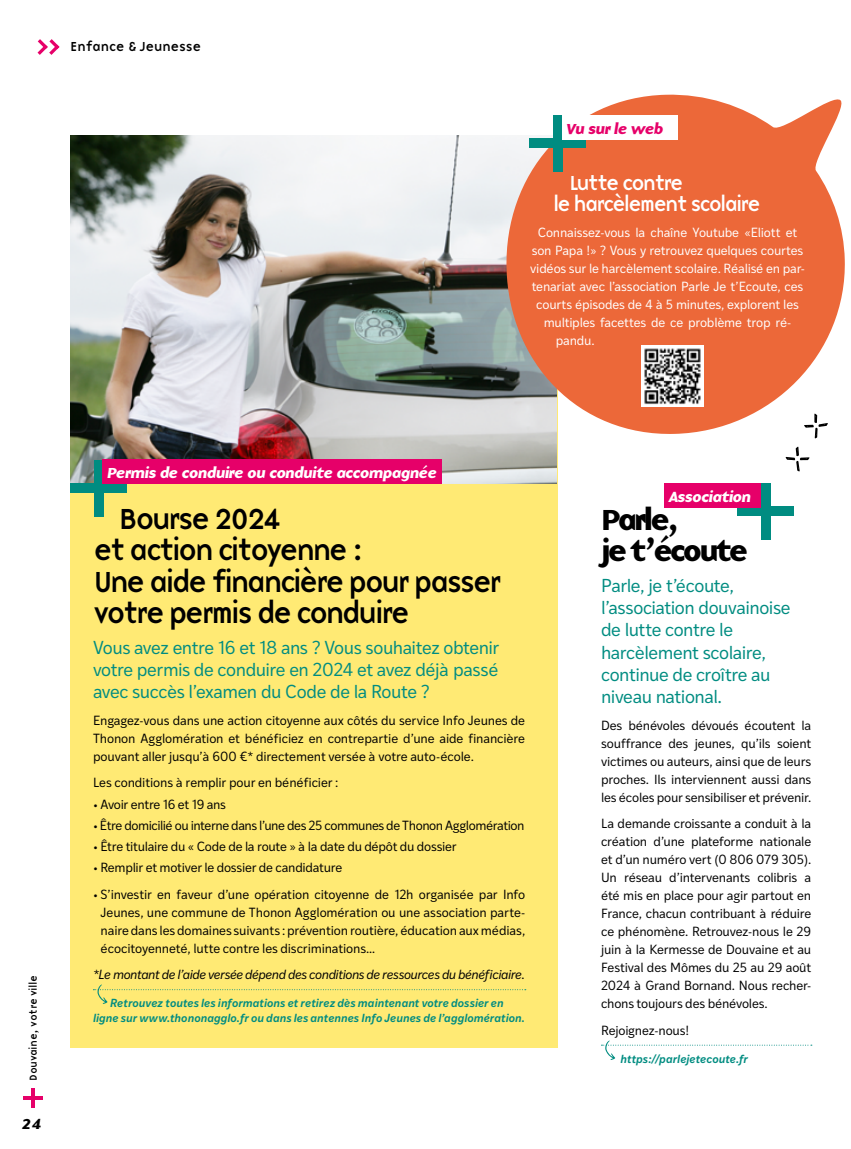
<style>
.page{position:relative;width:851px;height:1149px;background:#fff}
.page>*{position:absolute;margin:0;border:0;box-sizing:border-box;transform-origin:0 0}
.t1{font:30px/31.5px "Base 9 Sans OT";letter-spacing:-.12em;color:#000}
.t2{font:700 30px/31.5px "Base 9 Sans OT";letter-spacing:-.12em;color:#000}
.t3{font:21px/21px "Base 9 Sans OT";letter-spacing:-.12em;color:#fff}
.t4{font:18px/22.2px "Ivy Style Sans";letter-spacing:-.025em;color:#008c81;text-align:justify}
.t5{font:italic 700 15px "Base 9 Sans OT";letter-spacing:-.07em;color:#fff}
.t6{font:italic 700 15px "Base 9 Sans OT";letter-spacing:-.07em;color:#e60069}
.t7{font:italic 700 15px "Base 9 Sans OT";color:#000}
.t8{font:13.5px "Base 9 Sans OT";letter-spacing:-.05em;color:#000}
.t9{font:12.75px/18px "Ivy Style Sans";letter-spacing:-.015em;color:#000;text-align:justify}
.t10{font:12.75px "Ivy Style Sans";letter-spacing:-.015em;color:#fff}
.t11{font:italic 12.75px "Ivy Style Sans";letter-spacing:-.035em;color:#000}
.t12{font:12.75px "Ivy Style Sans";letter-spacing:-.035em;color:#000}
.t13{font:italic 600 11.25px/15px "Ivy Style Sans";color:#008c81;text-align:center}
.t14{font:10.5px "Base 9 Sans OT";letter-spacing:-.05em;color:#000}
</style>
<div class="page">
<hr style="left:31px;top:1087px;width:4px;height:20px;background:#e60069">
<hr style="left:23px;top:1095px;width:20px;height:3px;background:#e60069">
<svg style="left:38px;top:39px;width:21px;height:16px"></svg>
<div style="left:71px;top:317px;width:487px;height:730px;background:#ffea74"></div>
<img style="left:71px;top:135px;width:486px;height:348px">
<div style="left:94px;top:460px;width:9px;height:56px;background:#008c81"></div>
<div style="left:70px;top:483px;width:57px;height:10px;background:#008c81"></div>
<div style="left:103px;top:459px;width:339px;height:24px;background:#e60069"></div>
<div style="left:760px;top:483px;width:10px;height:56px;background:#008c81"></div>
<div style="left:737px;top:506px;width:56px;height:10px;background:#008c81"></div>
<div style="left:664px;top:483px;width:96px;height:24px;background:#e60069"></div>
<svg style="left:504px;top:94px;width:341px;height:342px;fill:#ec6839"></svg>
<div style="left:552px;top:115px;width:10px;height:57px;background:#008c81"></div>
<div style="left:529px;top:139px;width:56px;height:9px;background:#008c81"></div>
<div style="left:562px;top:115px;width:115px;height:25px;background:#fff"></div>
<img style="left:642px;top:345px;width:61px;height:61px">
<svg style="left:785px;top:446px;width:24px;height:25px"></svg>
<svg style="left:804px;top:413px;width:23px;height:25px"></svg>
<svg style="left:601px;top:1040px;width:210px;height:19px"></svg>
<svg style="left:93px;top:984px;width:432px;height:19px"></svg>
<p class="t8" style="left:70px;top:37px;width:133px">Enfance &amp; Jeunesse</p>
<p class="t6" style="left:566px;top:118px;width:99px">Vu sur le web</p>
<h2 class="t3" style="left:552px;top:172px;width:210px;text-indent:17px">Lutte contre<br>le harcèlement scolaire</h2>
<p class="t10" style="left:537px;top:223px;width:261px">Connaissez-vous la chaîne Youtube «Eliott et</p>
<p class="t10" style="left:531px;top:241px;width:273px">son Papa !» ? Vous y retrouvez quelques courtes</p>
<p class="t10" style="left:530px;top:259px;width:276px">vidéos sur le harcèlement scolaire. Réalisé en par-</p>
<p class="t10" style="left:531px;top:277px;width:273px">tenariat avec l’association Parle Je t’Ecoute, ces</p>
<p class="t10" style="left:536px;top:295px;width:264px">courts épisodes de 4 à 5 minutes, explorent les</p>
<p class="t10" style="left:543px;top:313px;width:249px">multiples facettes de ce problème trop ré-</p>
<p class="t10" style="left:555px;top:331px;width:40px">pandu.</p>
<p class="t14" style="left:26px;top:1080px;width:108px;rotate:-90deg">Douvaine, votre ville</p>
<p class="t7" style="left:22px;top:1112px;width:22px">24</p>
<p class="t5" style="left:107px;top:462px;width:332px">Permis de conduire ou conduite accompagnée</p>
<h1 class="t1" style="left:93px;top:502px;width:410px;text-indent:26px">Bourse 2024<br>et action citoyenne :<br>Une aide financière pour passer votre permis de conduire</h1>
<h3 class="t4" style="left:93px;top:635px;width:408px">Vous avez entre 16 et 18 ans ? Vous souhaitez obtenir votre permis de conduire en 2024 et avez déjà passé avec succès l’examen du Code de la Route ?</h3>
<p class="t9" style="left:93px;top:710px;width:433px">Engagez-vous dans une action citoyenne aux côtés du service Info Jeunes de Thonon Agglomération et bénéficiez en contrepartie d’une aide financière pouvant aller jusqu’à 600 €* directement versée à votre auto-école.</p>
<p class="t9" style="left:93px;top:773px;width:247px">Les conditions à remplir pour en bénéficier :</p>
<p class="t9" style="left:93px;top:794px;width:134px">• Avoir entre 16 et 19 ans</p>
<p class="t12" style="left:93px;top:815px;width:433px">• Être domicilié ou interne dans l’une des 25 communes de Thonon Agglomération</p>
<p class="t9" style="left:93px;top:836px;width:365px">• Être titulaire du « Code de la route » à la date du dépôt du dossier</p>
<p class="t9" style="left:93px;top:857px;width:251px">• Remplir et motiver le dossier de candidature</p>
<p class="t9" style="left:101px;top:884px;width:426px;text-indent:-8px">• S’investir en faveur d’une opération citoyenne de 12h organisée par Info Jeunes, une commune de Thonon Agglomération ou une association parte&shy;naire dans les domaines suivants : prévention routière, éducation aux médias, écocitoyenneté, lutte contre les discriminations…</p>
<p class="t11" style="left:93px;top:965px;width:433px">*Le montant de l’aide versée dépend des conditions de ressources du bénéficiaire.</p>
<p class="t13" style="left:93px;top:994px;width:433px">Retrouvez toutes les informations et retirez dès maintenant votre dossier en<br>ligne sur www.thononagglo.fr ou dans les antennes Info Jeunes de l’agglomération.</p>
<p class="t5" style="left:668px;top:486px;width:84px">Association</p>
<h1 class="t2" style="left:601px;top:503px;width:149px">Parle,<br>je t’écoute</h1>
<h3 class="t4" style="left:601px;top:573px;width:191px;text-align:left">Parle, je t’écoute, l’association douvainoise de lutte contre le harcèlement scolaire, continue de croître au niveau national.</h3>
<p class="t9" style="left:601px;top:715px;width:212px">Des bénévoles dévoués écoutent la souffrance des jeunes, qu’ils soient victimes ou auteurs, ainsi que de leurs proches. Ils interviennent aussi dans les écoles pour sensibiliser et prévenir.</p>
<p class="t9" style="left:601px;top:813px;width:212px">La demande croissante a conduit à la création d’une plateforme nationale et d’un numéro vert (0 806 079 305).<br>Un réseau d’intervenants colibris a été mis en place pour agir partout en France, chacun contribuant à réduire ce phénomène. Retrouvez-nous le 29 juin à la Kermesse de Douvaine et au Festival des Mômes du 25 au 29 août 2024 à Grand Bornand. Nous recher&shy;chons toujours des bénévoles.</p>
<p class="t9" style="left:601px;top:1020px;width:89px">Rejoignez-nous!</p>
<p class="t13" style="left:620px;top:1049px;width:129px">https://parlejetecoute.fr</p>
</div>
